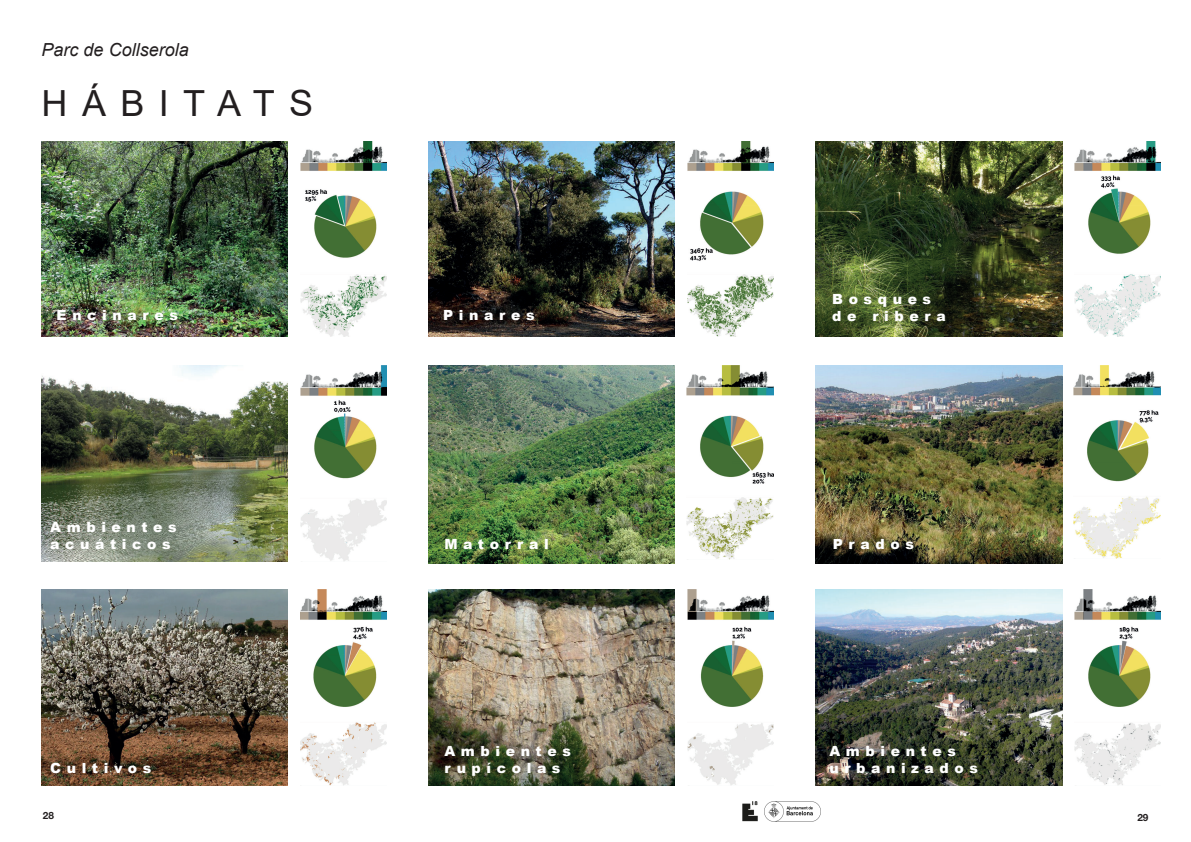
<style>
.page{position:relative;width:1191px;height:842px;background:#fff}
.page>*{position:absolute;margin:0;border:0;box-sizing:border-box;transform-origin:0 0}
.t1{font:36px "Arial";letter-spacing:.4em;color:#231f20}
.t2{font:italic 18px "Arial";color:#231f20}
.t3{font:900 14px/16.8px "Arial";letter-spacing:.4em;color:#fff}
.t4{font:700 10px "Helvetica Neue LT Std";color:#231f20}
</style>
<div class="page">
<img style="left:42px;top:141px;width:246px;height:196px">
<img style="left:300px;top:141px;width:86px;height:196px">
<img style="left:429px;top:141px;width:246px;height:196px">
<img style="left:687px;top:141px;width:86px;height:196px">
<img style="left:816px;top:141px;width:246px;height:196px">
<img style="left:1074px;top:141px;width:86px;height:196px">
<img style="left:42px;top:365px;width:246px;height:196px">
<img style="left:429px;top:365px;width:246px;height:198px">
<img style="left:816px;top:366px;width:246px;height:197px">
<img style="left:300px;top:365px;width:86px;height:196px">
<img style="left:686px;top:365px;width:87px;height:194px">
<img style="left:1073px;top:365px;width:87px;height:194px">
<img style="left:42px;top:589px;width:246px;height:196px">
<img style="left:429px;top:589px;width:246px;height:196px">
<img style="left:816px;top:589px;width:246px;height:196px">
<img style="left:300px;top:589px;width:86px;height:196px">
<img style="left:687px;top:589px;width:86px;height:196px">
<img style="left:1074px;top:589px;width:86px;height:196px">
<img style="left:764px;top:801px;width:56px;height:20px">
<img style="left:743px;top:801px;width:15px;height:20px">
<p class="t2" style="left:42px;top:38px;width:149px">Parc de Collserola</p>
<p class="t1" style="left:42px;top:78px;width:273px">HÁBITATS</p>
<p class="t3" style="left:57px;top:306px;width:123px">Encinares</p>
<p class="t3" style="left:443px;top:306px;width:93px">Pinares</p>
<p class="t3" style="left:832px;top:290px;width:115px">Bosques de ribera</p>
<p class="t3" style="left:50px;top:518px;width:128px">Ambientes acuáticos</p>
<p class="t3" style="left:50px;top:759px;width:103px">Cultivos</p>
<p class="t3" style="left:444px;top:535px;width:106px">Matorral</p>
<p class="t3" style="left:833px;top:535px;width:83px">Prados</p>
<p class="t3" style="left:444px;top:742px;width:128px">Ambientes rupícolas</p>
<p class="t3" style="left:829px;top:742px;width:150px">Ambientes urbanizados</p>
<p class="t4" style="left:43px;top:809px;width:13px">28</p>
<p class="t4" style="left:1137px;top:811px;width:13px">29</p>
</div>
